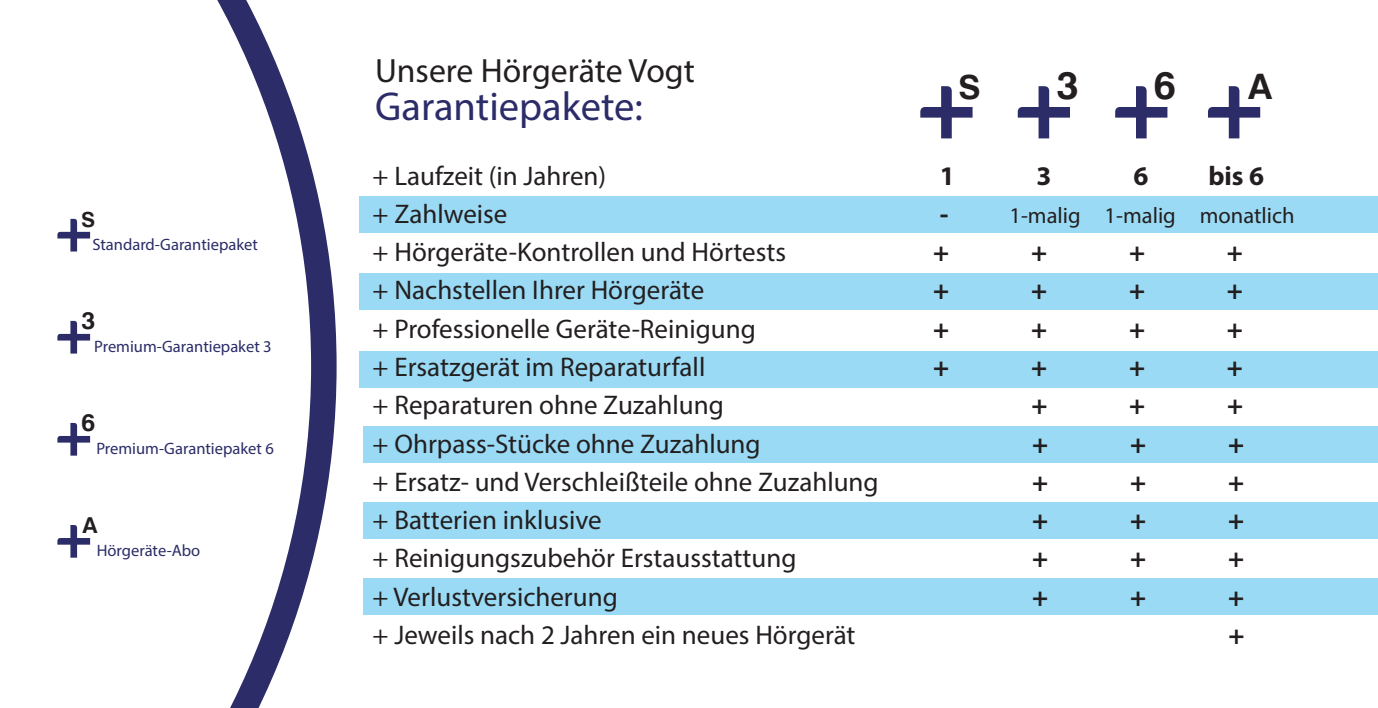
<style>
.page{position:relative;width:1378px;height:708px;background:#fff}
.page>*{position:absolute;margin:0;border:0;box-sizing:border-box;transform-origin:0 0}
.t1{font:118.35px "Harabara";color:#2b2c68}
.t2{font:74.02px "Harabara";color:#2b2c68}
.t3{font:40.5px "Myriad Pro";color:#2b2c68}
.t4{font:39.38px "Harabara";color:#231f20}
.t5{font:37.57px "Harabara";color:#231f20}
.t6{font:35.55px "Harabara";color:#231f20}
.t7{font:33.75px "Myriad Pro";color:#231f20}
.t8{font:27px "Myriad Pro";color:#231f20}
.t9{font:700 27px "Myriad Pro";color:#231f20}
.t10{font:24.75px "Harabara";color:#231f20}
.t11{font:23.62px "Harabara";color:#231f20}
.t12{font:22.5px "Myriad Pro";color:#231f20}
.t13{font:22.28px "Harabara";color:#231f20}
.t14{font:16.43px "Myriad Pro";color:#2b2c68}
.s1{font-weight:700;font-size:27px}
</style>
<div class="page">
<svg style="left:217px;top:0;width:120px;height:708px"></svg>
<div style="left:359px;top:196px;width:1019px;height:37px;background:#9adaf4"></div>
<div style="left:359px;top:351px;width:1019px;height:37px;background:#9adaf4"></div>
<div style="left:359px;top:273px;width:1019px;height:37px;background:#9adaf4"></div>
<div style="left:364px;top:426px;width:1014px;height:37px;background:#9adaf4"></div>
<div style="left:364px;top:502px;width:1014px;height:37px;background:#9adaf4"></div>
<div style="left:364px;top:578px;width:1014px;height:36px;background:#9adaf4"></div>
<p class="t13" style="left:82px;top:208px;width:14px">S</p>
<p class="t2" style="left:57px;top:191px;width:36px">+</p>
<p class="t14" style="left:92px;top:234px;width:167px">Standard-Garantiepaket</p>
<p class="t10" style="left:83px;top:308px;width:14px">3</p>
<p class="t2" style="left:57px;top:293px;width:36px">+</p>
<p class="t14" style="left:94px;top:336px;width:179px">Premium-Garantiepaket 3</p>
<p class="t10" style="left:83px;top:410px;width:14px">6</p>
<p class="t2" style="left:57px;top:395px;width:36px">+</p>
<p class="t14" style="left:96px;top:438px;width:179px">Premium-Garantiepaket 6</p>
<p class="t11" style="left:83px;top:513px;width:17px">A</p>
<p class="t2" style="left:57px;top:497px;width:36px">+</p>
<p class="t14" style="left:97px;top:540px;width:105px">Hörgeräte-Abo</p>
<p class="t7" style="left:375px;top:50px;width:321px">Unsere Hörgeräte Vogt</p>
<p class="t3" style="left:375px;top:81px;width:269px">Garantiepakete:</p>
<p class="t4" style="left:1058px;top:66px;width:21px">3</p>
<p class="t4" style="left:1155px;top:66px;width:22px">6</p>
<p class="t5" style="left:1248px;top:67px;width:27px">A</p>
<p class="t6" style="left:960px;top:69px;width:22px">S</p>
<p class="t1" style="left:920px;top:42px;width:344px">+ + + +</p>
<p class="t8" style="left:373px;top:159px;width:235px">+ Laufzeit (in Jahren)</p>
<p class="t9" style="left:940px;top:158px;width:16px">1</p>
<p class="t9" style="left:1036px;top:158px;width:16px">3</p>
<p class="t9" style="left:1133px;top:158px;width:16px">6</p>
<p class="t9" style="left:1208px;top:158px;width:57px">bis 6</p>
<p class="t8" style="left:373px;top:197px;width:136px">+ Zahlweise</p>
<p class="t12" style="left:940px;top:202px;width:356px"><span class="s1">-</span> 1-malig 1-malig monatlich</p>
<p class="t8" style="left:373px;top:236px;width:415px">+ Hörgeräte-Kontrollen und Hörtests</p>
<p class="t9" style="left:933px;top:235px;width:18px">+</p>
<p class="t9" style="left:1031px;top:235px;width:18px">+</p>
<p class="t9" style="left:1129px;top:235px;width:18px">+</p>
<p class="t9" style="left:1227px;top:235px;width:18px">+</p>
<p class="t8" style="left:373px;top:274px;width:333px">+ Nachstellen Ihrer Hörgeräte</p>
<p class="t9" style="left:933px;top:273px;width:18px">+</p>
<p class="t9" style="left:1031px;top:273px;width:18px">+</p>
<p class="t9" style="left:1129px;top:273px;width:18px">+</p>
<p class="t9" style="left:1227px;top:273px;width:18px">+</p>
<p class="t8" style="left:373px;top:312px;width:385px">+ Professionelle Geräte-Reinigung</p>
<p class="t9" style="left:933px;top:311px;width:18px">+</p>
<p class="t9" style="left:1031px;top:311px;width:18px">+</p>
<p class="t9" style="left:1129px;top:311px;width:18px">+</p>
<p class="t9" style="left:1227px;top:311px;width:18px">+</p>
<p class="t8" style="left:373px;top:350px;width:334px">+ Ersatzgerät im Reparaturfall</p>
<p class="t9" style="left:933px;top:349px;width:18px">+</p>
<p class="t9" style="left:1031px;top:349px;width:18px">+</p>
<p class="t9" style="left:1129px;top:349px;width:18px">+</p>
<p class="t9" style="left:1227px;top:349px;width:18px">+</p>
<p class="t8" style="left:373px;top:389px;width:353px">+ Reparaturen ohne Zuzahlung</p>
<p class="t9" style="left:1031px;top:388px;width:18px">+</p>
<p class="t9" style="left:1129px;top:388px;width:18px">+</p>
<p class="t9" style="left:1227px;top:388px;width:18px">+</p>
<p class="t8" style="left:373px;top:427px;width:389px">+ Ohrpass-Stücke ohne Zuzahlung</p>
<p class="t9" style="left:1032px;top:426px;width:18px">+</p>
<p class="t9" style="left:1130px;top:426px;width:18px">+</p>
<p class="t9" style="left:1228px;top:426px;width:18px">+</p>
<p class="t8" style="left:373px;top:465px;width:507px">+ Ersatz- und Verschleißteile ohne Zuzahlung</p>
<p class="t9" style="left:1032px;top:464px;width:18px">+</p>
<p class="t9" style="left:1130px;top:464px;width:18px">+</p>
<p class="t9" style="left:1228px;top:464px;width:18px">+</p>
<p class="t8" style="left:373px;top:503px;width:231px">+ Batterien inklusive</p>
<p class="t9" style="left:1032px;top:502px;width:18px">+</p>
<p class="t9" style="left:1130px;top:502px;width:18px">+</p>
<p class="t9" style="left:1228px;top:502px;width:18px">+</p>
<p class="t8" style="left:373px;top:542px;width:425px">+ Reinigungszubehör Erstausstattung</p>
<p class="t9" style="left:1032px;top:541px;width:18px">+</p>
<p class="t9" style="left:1130px;top:541px;width:18px">+</p>
<p class="t9" style="left:1228px;top:541px;width:18px">+</p>
<p class="t8" style="left:373px;top:580px;width:247px">+ Verlustversicherung</p>
<p class="t9" style="left:1032px;top:579px;width:18px">+</p>
<p class="t9" style="left:1130px;top:579px;width:18px">+</p>
<p class="t9" style="left:1228px;top:579px;width:18px">+</p>
<p class="t8" style="left:373px;top:618px;width:484px">+ Jeweils nach 2 Jahren ein neues Hörgerät</p>
<p class="t9" style="left:1228px;top:617px;width:18px">+</p>
</div>
